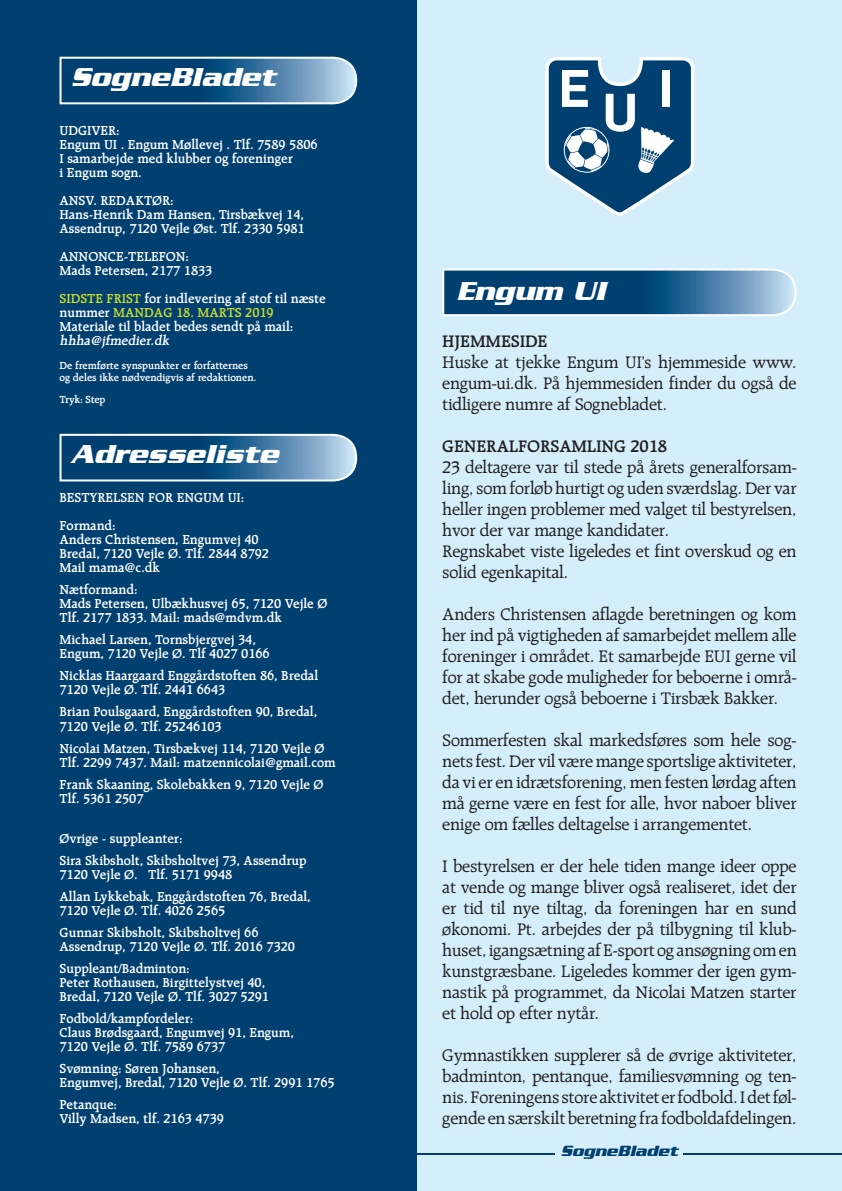
<style>
.page{position:relative;width:842px;height:1191px;background:#d4effb}
.page>*{position:absolute;margin:0;border:0;box-sizing:border-box;transform-origin:0 0}
.t1{font:italic 700 28px "Serpentine Std";color:#fff}
.t2{font:18px/21px "Raleigh LT Std";letter-spacing:-.01em;color:#231f20;text-align:justify}
.t3{font:600 18px "Raleigh LT Std";letter-spacing:-.01em;color:#231f20}
.t4{font:italic 700 16px "Serpentine Std";color:#004071}
.t5{font:600 14px/14px "Raleigh LT Std";letter-spacing:-.005em;color:#fff}
.t6{font:600 11px/12px "Raleigh LT Std";letter-spacing:-.005em;color:#fff}
.s1{color:#cadb2a}
</style>
<div class="page">
<hr style="left:417px;top:1153px;width:425px;height:1px;background:#004071">
<div style="left:556px;top:1145px;width:127px;height:46px;background:#d4effb"></div>
<div style="left:0;top:0;width:417px;height:1191px;background:#004071"></div>
<svg style="left:545px;top:57px;width:149px;height:159px"></svg>
<svg style="left:59px;top:56px;width:299px;height:49px"></svg>
<svg style="left:59px;top:433px;width:299px;height:49px"></svg>
<svg style="left:442px;top:268px;width:355px;height:48px"></svg>
<h1 class="t1" style="left:71px;top:61px;width:206px">SogneBladet</h1>
<p class="t5" style="left:60px;top:124px;width:260px">UDGIVER:<br>Engum UI . Engum Møllevej . Tlf. 7589 5806<br>I samarbejde med klubber og foreninger<br>i Engum sogn.</p>
<p class="t5" style="left:60px;top:194px;width:247px">ANSV. REDAKTØR:<br>Hans-Henrik Dam Hansen, Tirsbækvej 14,<br>Assendrup, 7120 Vejle Øst. Tlf. 2330 5981</p>
<p class="t5" style="left:60px;top:250px;width:154px">ANNONCE-TELEFON:<br>Mads Petersen, 2177 1833</p>
<p class="t5" style="left:60px;top:292px;width:268px"><span class="s1">SIDSTE FRIST</span> for indlevering af stof til næste nummer <span class="s1">MANDAG 18. MARTS 2019<br></span>Materiale til bladet bedes sendt på mail: hhha@jfmedier.dk</p>
<p class="t6" style="left:60px;top:360px;width:198px">De fremførte synspunkter er forfatternes og deles ikke nødvendigvis af redaktionen.</p>
<p class="t6" style="left:60px;top:394px;width:47px">Tryk: Step</p>
<h1 class="t1" style="left:71px;top:438px;width:209px">Adresseliste</h1>
<p class="t5" style="left:60px;top:484px;width:186px;line-height:28px">BESTYRELSEN FOR ENGUM UI:<br>Formand:</p>
<p class="t5" style="left:60px;top:533px;width:211px">Anders Christensen, Engumvej 40<br>Bredal, 7120 Vejle Ø. Tlf. 2844 8792<br>Mail mama@c.dk</p>
<p class="t5" style="left:60px;top:583px;width:269px">Nætformand:<br>Mads Petersen, Ulbækhusvej 65, 7120 Vejle Ø<br>Tlf. 2177 1833. Mail: mads@mdvm.dk</p>
<p class="t5" style="left:60px;top:633px;width:212px">Michael Larsen, Tornsbjergvej 34,<br>Engum, 7120 Vejle Ø. Tlf 4027 0166</p>
<p class="t5" style="left:60px;top:669px;width:260px">Nicklas Haargaard Enggårdstoften 86, Bredal<br>7120 Vejle Ø. Tlf. 2441 6643</p>
<p class="t5" style="left:60px;top:705px;width:259px">Brian Poulsgaard, Enggårdstoften 90, Bredal,<br>7120 Vejle Ø. Tlf. 25246103</p>
<p class="t5" style="left:60px;top:741px;width:278px">Nicolai Matzen, Tirsbækvej 114, 7120 Vejle Ø<br>Tlf. 2299 7437. Mail: matzennicolai@gmail.com</p>
<p class="t5" style="left:60px;top:777px;width:266px">Frank Skaaning, Skolebakken 9, 7120 Vejle Ø<br>Tlf. 5361 2507</p>
<p class="t5" style="left:60px;top:827px;width:248px;line-height:22px">Øvrige - suppleanter:<br>Sira Skibsholt, Skibsholtvej 73, Assendrup</p>
<p class="t5" style="left:60px;top:863px;width:253px;line-height:22px">7120 Vejle Ø. Tlf. 5171 9948<br>Allan Lykkebak, Enggårdstoften 76, Bredal,</p>
<p class="t5" style="left:60px;top:899px;width:201px;line-height:22px">7120 Vejle Ø. Tlf. 4026 2565<br>Gunnar Skibsholt, Skibsholtvej 66</p>
<p class="t5" style="left:60px;top:935px;width:237px;line-height:22px">Assendrup, 7120 Vejle Ø. Tlf. 2016 7320<br>Suppleant/Badminton:</p>
<p class="t5" style="left:60px;top:975px;width:211px">Peter Rothausen, Birgittelystvej 40,<br>Bredal, 7120 Vejle Ø. Tlf. 3027 5291</p>
<p class="t5" style="left:60px;top:1011px;width:236px">Fodbold/kampfordeler:<br>Claus Brødsgaard, Engumvej 91, Engum,<br>7120 Vejle Ø. Tlf. 7589 6737</p>
<p class="t5" style="left:60px;top:1061px;width:277px">Svømning: Søren Johansen,<br>Engumvej, Bredal, 7120 Vejle Ø. Tlf. 2991 1765</p>
<p class="t5" style="left:60px;top:1097px;width:166px">Petanque:<br>Villy Madsen, tlf. 2163 4739</p>
<h1 class="t1" style="left:456px;top:275px;width:151px">Engum UI</h1>
<p class="t3" style="left:442px;top:331px;width:107px">HJEMMESIDE</p>
<p class="t2" style="left:442px;top:351px;width:356px">Huske at tjekke Engum UI’s hjemmeside www. engum-ui.dk. På hjemmesiden finder du også de tidligere numre af Sognebladet.</p>
<p class="t3" style="left:442px;top:436px;width:226px">GENERALFORSAMLING 2018</p>
<p class="t2" style="left:442px;top:456px;width:356px;text-align:left">23 deltagere var til stede på årets generalforsam&shy;ling, som forløb hurtigt og uden sværdslag. Der var heller ingen problemer med valget til bestyrelsen, hvor der var mange kandidater.<br>Regnskabet viste ligeledes et fint overskud og en solid egenkapital.</p>
<p class="t2" style="left:442px;top:603px;width:356px">Anders Christensen aflagde beretningen og kom her ind på vigtigheden af samarbejdet mellem alle foreninger i området. Et samarbejde EUI gerne vil for at skabe gode muligheder for beboerne i områ&shy;det, herunder også beboerne i Tirsbæk Bakker.</p>
<p class="t2" style="left:442px;top:729px;width:356px">Sommerfesten skal markedsføres som hele sog&shy;nets fest. Der vil være mange sportslige aktiviteter, da vi er en idrætsforening, men festen lørdag aften må gerne være en fest for alle, hvor naboer bliver enige om fælles deltagelse i arrangementet.</p>
<p class="t2" style="left:442px;top:855px;width:356px">I bestyrelsen er der hele tiden mange ideer oppe at vende og mange bliver også realiseret, idet der er tid til nye tiltag, da foreningen har en sund økonomi. Pt. arbejdes der på tilbygning til klub&shy;huset, igangsætning af E-sport og ansøgning om en kunstgræsbane. Ligeledes kommer der igen gym&shy;nastik på programmet, da Nicolai Matzen starter et hold op efter nytår.</p>
<p class="t2" style="left:442px;top:1044px;width:356px">Gymnastikken supplerer så de øvrige aktiviteter, badminton, pentanque, familiesvømning og ten&shy;nis. Foreningens store aktivitet er fodbold. I det føl&shy;gende en særskilt beretning fra fodboldafdelingen.</p>
<p class="t4" style="left:561px;top:1141px;width:119px">SogneBladet</p>
</div>
